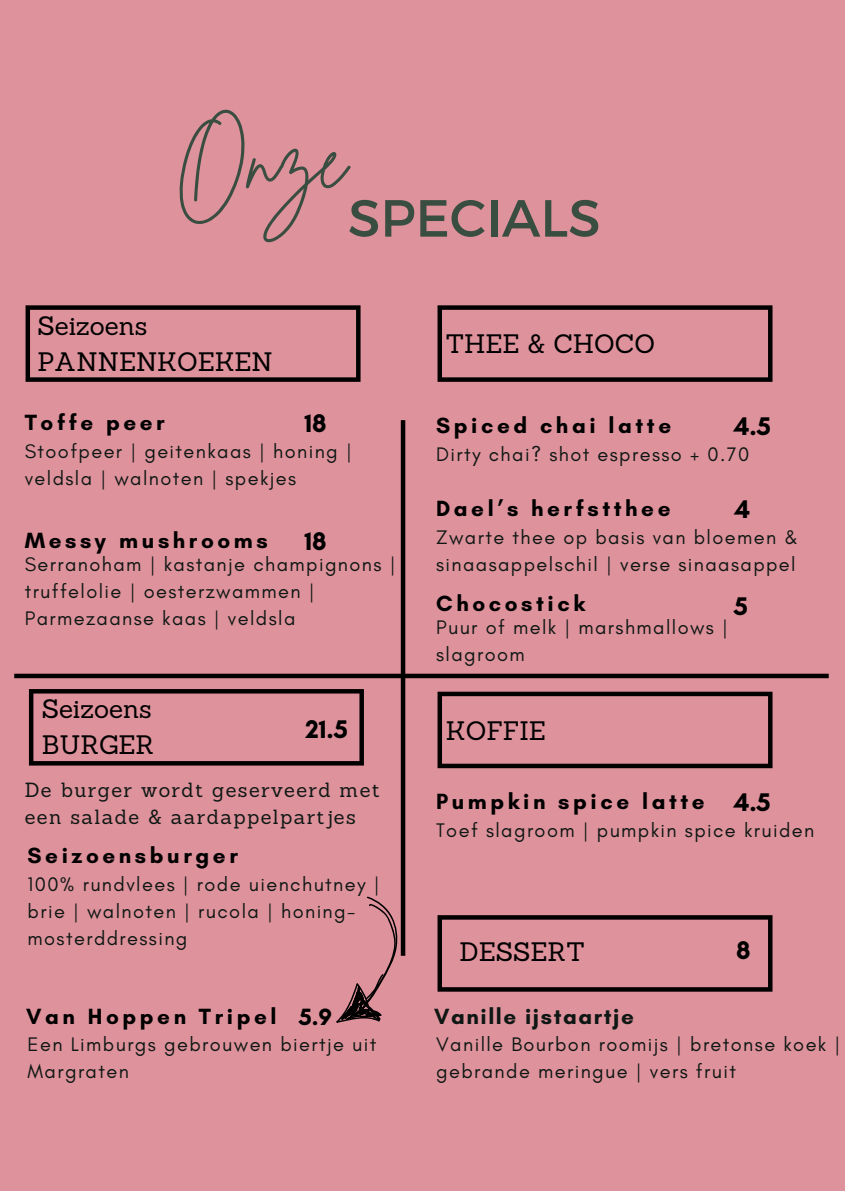
<style>
.page{position:relative;width:845px;height:1191px;background:#fff}
.page>*{position:absolute;margin:0;border:0;box-sizing:border-box;transform-origin:0 0}
.t1{font:80.2px "Brittany Signature";color:#394d41}
.t2{font:52.2px "Montserrat";color:#394d41}
.t3{font:26px/36px "Sanchez";color:#000}
.t4{font:700 26px "Glacial Indifference";color:#000}
.t5{font:700 24px "Glacial Indifference";color:#000}
.t6{font:700 22.4px "Glacial Indifference";letter-spacing:.16em;color:#000}
.t7{font:700 22.4px "Glacial Indifference";letter-spacing:.07em;color:#0e1713}
.t8{font:20px/27px "Glacial Indifference";letter-spacing:.07em;color:#0e1713}
.t9{font:20px "Sanchez";letter-spacing:.07em;color:#0e1713}
</style>
<div class="page">
<div style="left:0;top:0;width:844px;height:1191px;background:#de929c"></div>
<hr style="left:401px;top:420px;width:4px;height:536px;background:#000">
<hr style="left:14px;top:674px;width:814px;height:4px;background:#000">
<svg style="left:26px;top:305px;width:334px;height:77px"></svg>
<svg style="left:437px;top:305px;width:335px;height:77px"></svg>
<svg style="left:29px;top:689px;width:335px;height:77px"></svg>
<svg style="left:437px;top:915px;width:335px;height:77px"></svg>
<svg style="left:336px;top:890px;width:70px;height:133px"></svg>
<svg style="left:437px;top:692px;width:335px;height:76px"></svg>
<h2 class="t1" style="left:176px;top:108px;width:172px">Onze</h2>
<p class="t2" style="left:348px;top:184px;width:254px">SPECIALS</p>
<p class="t3" style="left:37px;top:307px;width:237px">Seizoens<br>PANNENKOEKEN</p>
<p class="t6" style="left:25px;top:409px;width:142px">Toffe peer</p>
<p class="t3" style="left:445px;top:325px;width:211px">THEE &amp; CHOCO</p>
<h5 class="t4" style="left:304px;top:407px;width:24px">18</h5>
<h4 class="t4" style="left:733px;top:411px;width:39px">4.5</h4>
<h6 class="t6" style="left:436px;top:412px;width:236px">Spiced chai latte</h6>
<h3 class="t8" style="left:25px;top:437px;width:328px">Stoofpeer | geitenkaas | honing | veldsla | walnoten | spekjes</h3>
<p class="t6" style="left:25px;top:527px;width:245px">Messy mushrooms</p>
<p class="t4" style="left:304px;top:526px;width:24px">18</p>
<p class="t8" style="left:25px;top:551px;width:372px">Serranoham | kastanje champignons | truffelolie | oesterzwammen |<br>Parmezaanse kaas | veldsla</p>
<h5 class="t3" style="left:42px;top:690px;width:114px">Seizoens<br>BURGER</h5>
<p class="t4" style="left:305px;top:714px;width:44px">21.5</p>
<h6 class="t9" style="left:25px;top:776px;width:356px">De burger wordt geserveerd met</h6>
<h4 class="t9" style="left:25px;top:803px;width:332px">een salade &amp; aardappelpartjes</h4>
<h6 class="t6" style="left:28px;top:842px;width:212px">Seizoensburger</h6>
<h6 class="t8" style="left:28px;top:871px;width:353px">100% rundvlees | rode uienchutney | brie | walnoten | rucola | honing&shy;mosterddressing</h6>
<h6 class="t8" style="left:436px;top:441px;width:314px">Dirty chai? shot espresso + 0.70</h6>
<p class="t6" style="left:436px;top:495px;width:236px">Dael’s herfstthee</p>
<h3 class="t4" style="left:734px;top:493px;width:17px">4</h3>
<h6 class="t8" style="left:436px;top:523px;width:363px">Zwarte thee op basis van bloemen &amp; sinaasappelschil | verse sinaasappel</h6>
<p class="t6" style="left:436px;top:589px;width:151px">Chocostick</p>
<p class="t4" style="left:733px;top:590px;width:16px">5</p>
<p class="t8" style="left:436px;top:613px;width:293px">Puur of melk | marshmallows |</p>
<p class="t8" style="left:436px;top:640px;width:90px">slagroom</p>
<p class="t3" style="left:446px;top:712px;width:101px">KOFFIE</p>
<p class="t6" style="left:436px;top:788px;width:270px">Pumpkin spice latte</p>
<h4 class="t4" style="left:733px;top:787px;width:39px">4.5</h4>
<p class="t8" style="left:436px;top:817px;width:380px">Toef slagroom | pumpkin spice kruiden</p>
<h1 class="t3" style="left:459px;top:934px;width:127px">DESSERT</h1>
<p class="t4" style="left:736px;top:934px;width:16px">8</p>
<p class="t6" style="left:26px;top:1002px;width:252px">Van Hoppen Tripel</p>
<h6 class="t8" style="left:28px;top:1031px;width:350px">Een Limburgs gebrouwen biertje uit<br>Margraten</h6>
<h4 class="t8" style="left:436px;top:1031px;width:405px">Vanille Bourbon roomijs | bretonse koek | gebrande meringue | vers fruit</h4>
<p class="t7" style="left:434px;top:1003px;width:201px">Vanille ijstaartje</p>
<p class="t5" style="left:299px;top:1002px;width:35px">5.9</p>
</div>
